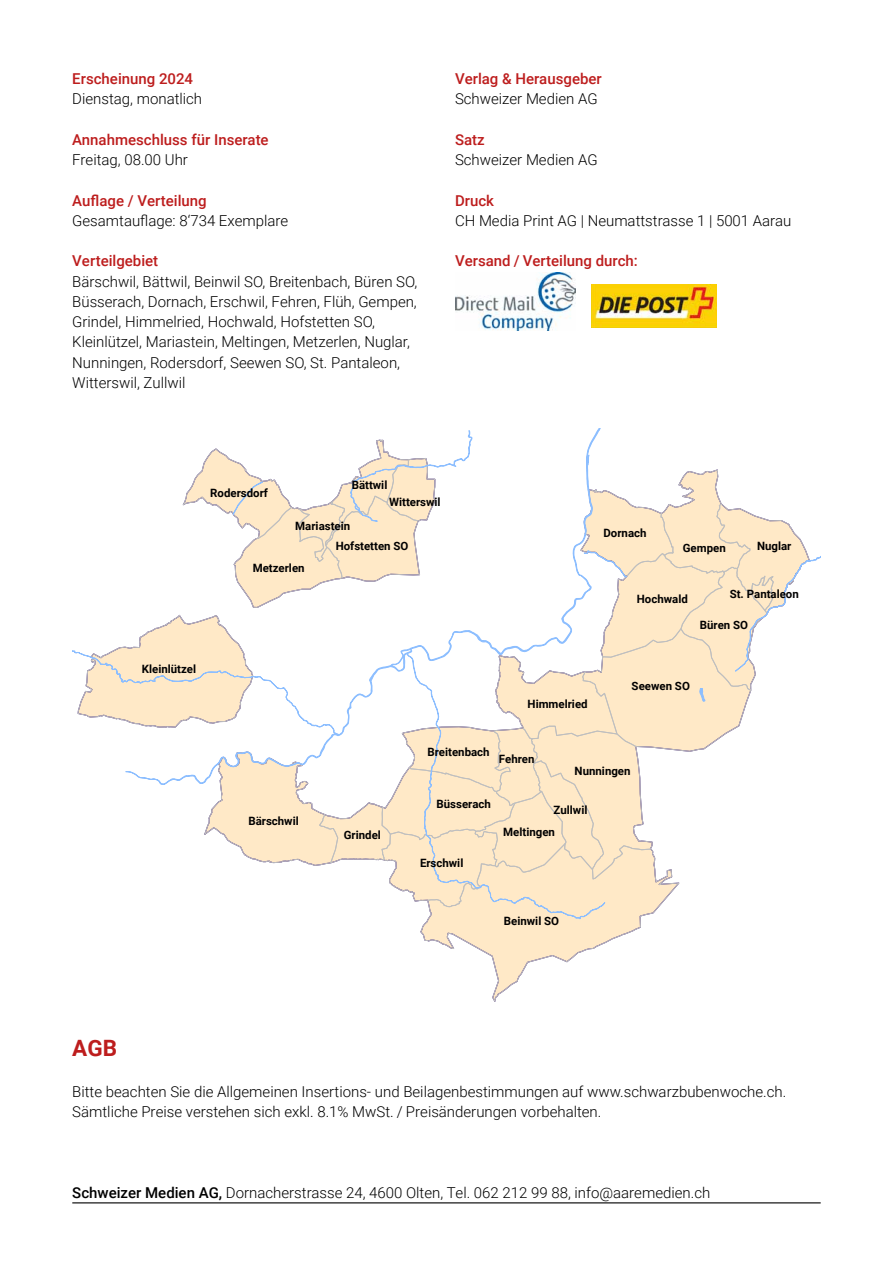
<style>
.page{position:relative;width:893px;height:1263px;background:#fff}
.page>*{position:absolute;margin:0;border:0;box-sizing:border-box;transform-origin:0 0}
.t1{font:700 22.5px "Roboto";color:#bd1d1d}
.t2{font:300 15px/20.2px "Roboto";color:#000}
.t3{font:500 15px "Roboto";color:#bd1d1d}
.t4{font:700 11.4px/20.9px "Roboto";color:#000}
.s1{font-weight:500}
</style>
<div class="page">
<hr style="left:72px;top:1202px;width:749px;height:1px;background:#000">
<img style="left:592px;top:284px;width:125px;height:43px">
<img style="left:455px;top:273px;width:120px;height:57px">
<svg style="left:72px;top:428px;width:749px;height:574px"></svg>
<p class="t3" style="left:72px;top:68px;width:122px">Erscheinung 2024</p>
<p class="t2" style="left:72px;top:88px;width:131px">Dienstag, monatlich</p>
<p class="t3" style="left:72px;top:129px;width:198px">Annahmeschluss für Inserate</p>
<p class="t2" style="left:72px;top:149px;width:117px">Freitag, 08.00 Uhr</p>
<p class="t3" style="left:72px;top:190px;width:136px">Auflage / Verteilung</p>
<p class="t2" style="left:72px;top:210px;width:218px">Gesamtauflage: 8‘734 Exemplare</p>
<p class="t3" style="left:72px;top:250px;width:87px">Verteilgebiet</p>
<p class="t2" style="left:72px;top:271px;width:347px">Bärschwil, Bättwil, Beinwil SO, Breitenbach, Büren SO, Büsserach, Dornach, Erschwil, Fehren, Flüh, Gempen, Grindel, Himmelried, Hochwald, Hofstetten SO, Kleinlützel, Mariastein, Meltingen, Metzerlen, Nuglar, Nunningen, Rodersdorf, Seewen SO, St. Pantaleon, Witterswil, Zullwil</p>
<p class="t3" style="left:455px;top:68px;width:148px">Verlag &amp; Herausgeber</p>
<p class="t2" style="left:455px;top:88px;width:144px">Schweizer Medien AG</p>
<p class="t3" style="left:455px;top:129px;width:31px">Satz</p>
<p class="t2" style="left:455px;top:149px;width:144px">Schweizer Medien AG</p>
<p class="t3" style="left:455px;top:190px;width:41px">Druck</p>
<p class="t2" style="left:455px;top:210px;width:338px">CH Media Print AG | Neumattstrasse 1 | 5001 Aarau</p>
<p class="t3" style="left:455px;top:250px;width:184px">Versand / Verteilung durch:</p>
<p class="t4" style="left:210px;top:482px;width:59px">Rodersdorf</p>
<p class="t4" style="left:352px;top:474px;width:37px">Bättwil</p>
<p class="t4" style="left:389px;top:491px;width:53px">Witterswil</p>
<p class="t4" style="left:336px;top:515px;width:74px;text-indent:-40px">Mariastein<br>Hofstetten SO</p>
<p class="t4" style="left:253px;top:557px;width:53px">Metzerlen</p>
<p class="t4" style="left:142px;top:658px;width:56px">Kleinlützel</p>
<p class="t4" style="left:603px;top:522px;width:45px">Dornach</p>
<p class="t4" style="left:683px;top:537px;width:44px">Gempen</p>
<p class="t4" style="left:757px;top:535px;width:36px">Nuglar</p>
<p class="t4" style="left:637px;top:588px;width:52px">Hochwald</p>
<p class="t4" style="left:730px;top:583px;width:71px">St. Pantaleon</p>
<p class="t4" style="left:700px;top:614px;width:50px">Büren SO</p>
<p class="t4" style="left:528px;top:693px;width:62px">Himmelried</p>
<p class="t4" style="left:632px;top:675px;width:60px">Seewen SO</p>
<p class="t4" style="left:248px;top:810px;width:52px">Bärschwil</p>
<p class="t4" style="left:344px;top:824px;width:39px">Grindel</p>
<p class="t4" style="left:427px;top:741px;width:64px">Breitenbach</p>
<p class="t4" style="left:437px;top:793px;width:56px">Büsserach</p>
<p class="t4" style="left:420px;top:852px;width:45px">Erschwil</p>
<p class="t4" style="left:499px;top:748px;width:37px">Fehren</p>
<p class="t4" style="left:575px;top:760px;width:57px">Nunningen</p>
<p class="t4" style="left:554px;top:799px;width:35px">Zullwil</p>
<p class="t4" style="left:503px;top:821px;width:53px">Meltingen</p>
<p class="t4" style="left:504px;top:910px;width:57px">Beinwil SO</p>
<h1 class="t1" style="left:72px;top:1032px;width:46px">AGB</h1>
<p class="t2" style="left:72px;top:1081px;width:716px">Bitte beachten Sie die Allgemeinen Insertions- und Beilagenbestimmungen auf www.schwarzbubenwoche.ch.<br>Sämtliche Preise verstehen sich exkl. 8.1% MwSt. / Preisänderungen vorbehalten.</p>
<p class="t2" style="left:72px;top:1182px;width:640px"><span class="s1">Schweizer Medien AG,</span> Dornacherstrasse 24, 4600 Olten, Tel. 062 212 99 88, info@aaremedien.ch</p>
</div>
